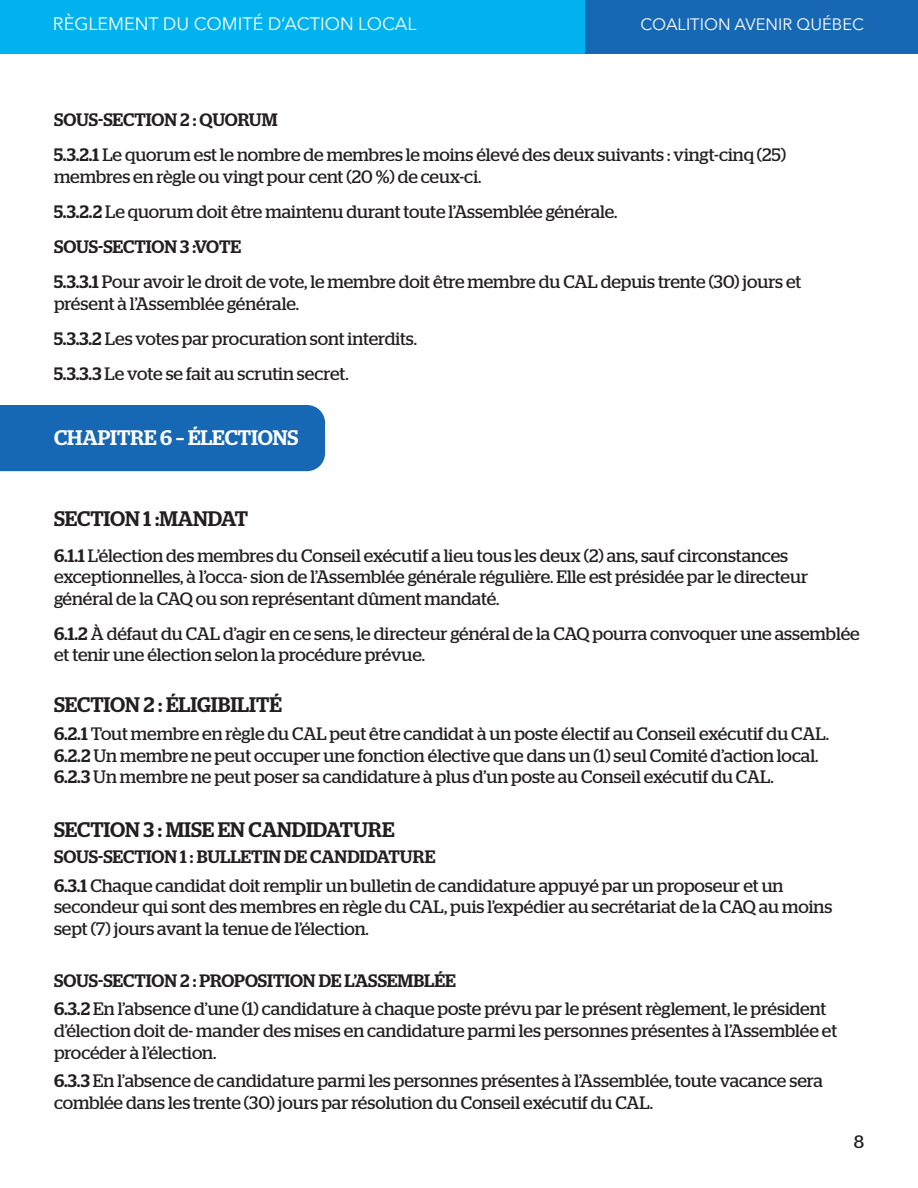
<style>
.page{position:relative;width:918px;height:1188px;background:#fff}
.page>*{position:absolute;margin:0;border:0;box-sizing:border-box;transform-origin:0 0}
.t1{font:500 21px "Stag";color:#231f20}
.t2{font:500 21px "Stag";color:#fff}
.t3{font:18px/21.6px "Stag";color:#231f20}
.t4{font:500 18px "Stag";color:#231f20}
.t5{font:18px "Avenir Next";color:#fff}
.t6{font:16.5px "Avenir Next";color:#fff}
.s1{font-weight:500}
</style>
<div class="page">
<div style="left:0;top:0;width:585px;height:54px;background:#00b3ef"></div>
<div style="left:585px;top:0;width:333px;height:54px;background:#1768b4"></div>
<div style="left:0;top:405px;width:325px;height:66px;background:#1768b4"></div>
<p class="t5" style="left:53px;top:9px;width:365px">RÈGLEMENT DU COMITÉ D’ACTION LOCAL</p>
<p class="t6" style="left:641px;top:10px;width:225px">COALITION AVENIR QUÉBEC</p>
<p class="t4" style="left:54px;top:109px;width:225px">SOUS-SECTION 2 : QUORUM</p>
<p class="t3" style="left:54px;top:144px;width:734px"><span class="s1">5.3.2.1</span> Le quorum est le nombre de membres le moins élevé des deux suivants : vingt-cinq (25) membres en règle ou vingt pour cent (20 %) de ceux-ci.</p>
<p class="t3" style="left:54px;top:201px;width:565px"><span class="s1">5.3.2.2</span> Le quorum doit être maintenu durant toute l’Assemblée générale.</p>
<p class="t4" style="left:54px;top:236px;width:189px">SOUS-SECTION 3 :VOTE</p>
<p class="t3" style="left:54px;top:271px;width:749px"><span class="s1">5.3.3.1</span> Pour avoir le droit de vote, le membre doit être membre du CAL depuis trente (30) jours et présent à l’Assemblée générale.</p>
<p class="t3" style="left:54px;top:327px;width:364px"><span class="s1">5.3.3.2</span> Les votes par procuration sont interdits.</p>
<p class="t3" style="left:54px;top:363px;width:296px"><span class="s1">5.3.3.3</span> Le vote se fait au scrutin secret.</p>
<p class="t2" style="left:54px;top:425px;width:246px">CHAPITRE 6 – ÉLECTIONS</p>
<p class="t1" style="left:54px;top:507px;width:196px">SECTION 1 :MANDAT</p>
<p class="t3" style="left:54px;top:544px;width:756px"><span class="s1">6.1.1</span> L’élection des membres du Conseil exécutif a lieu tous les deux (2) ans, sauf circonstances exceptionnelles, à l’occa- sion de l’Assemblée générale régulière. Elle est présidée par le directeur général de la CAQ ou son représentant dûment mandaté.</p>
<p class="t3" style="left:54px;top:623px;width:807px"><span class="s1">6.1.2</span> À défaut du CAL d’agir en ce sens, le directeur général de la CAQ pourra convoquer une assemblée et tenir une élection selon la procédure prévue.</p>
<p class="t1" style="left:54px;top:692px;width:229px">SECTION 2 : ÉLIGIBILITÉ</p>
<p class="t3" style="left:54px;top:723px;width:777px"><span class="s1">6.2.1</span> Tout membre en règle du CAL peut être candidat à un poste électif au Conseil exécutif du CAL.<br><span class="s1">6.2.2</span> Un membre ne peut occuper une fonction élective que dans un (1) seul Comité d’action local.<br><span class="s1">6.2.3</span> Un membre ne peut poser sa candidature à plus d’un poste au Conseil exécutif du CAL.</p>
<p class="t1" style="left:54px;top:817px;width:342px">SECTION 3 : MISE EN CANDIDATURE</p>
<p class="t4" style="left:54px;top:846px;width:383px">SOUS-SECTION 1 : BULLETIN DE CANDIDATURE</p>
<p class="t3" style="left:54px;top:874px;width:780px"><span class="s1">6.3.1</span> Chaque candidat doit remplir un bulletin de candidature appuyé par un proposeur et un secondeur qui sont des membres en règle du CAL, puis l’expédier au secrétariat de la CAQ au moins sept (7) jours avant la tenue de l’élection.</p>
<p class="t4" style="left:54px;top:970px;width:403px">SOUS-SECTION 2 : PROPOSITION DE L’ASSEMBLÉE</p>
<p class="t3" style="left:54px;top:998px;width:785px"><span class="s1">6.3.2</span> En l’absence d’une (1) candidature à chaque poste prévu par le présent règlement, le président d’élection doit de- mander des mises en candidature parmi les personnes présentes à l’Assemblée et procéder à l’élection.</p>
<p class="t3" style="left:54px;top:1070px;width:771px"><span class="s1">6.3.3</span> En l’absence de candidature parmi les personnes présentes à l’Assemblée, toute vacance sera comblée dans les trente (30) jours par résolution du Conseil exécutif du CAL.</p>
<p class="t3" style="left:854px;top:1131px;width:12px">8</p>
</div>
